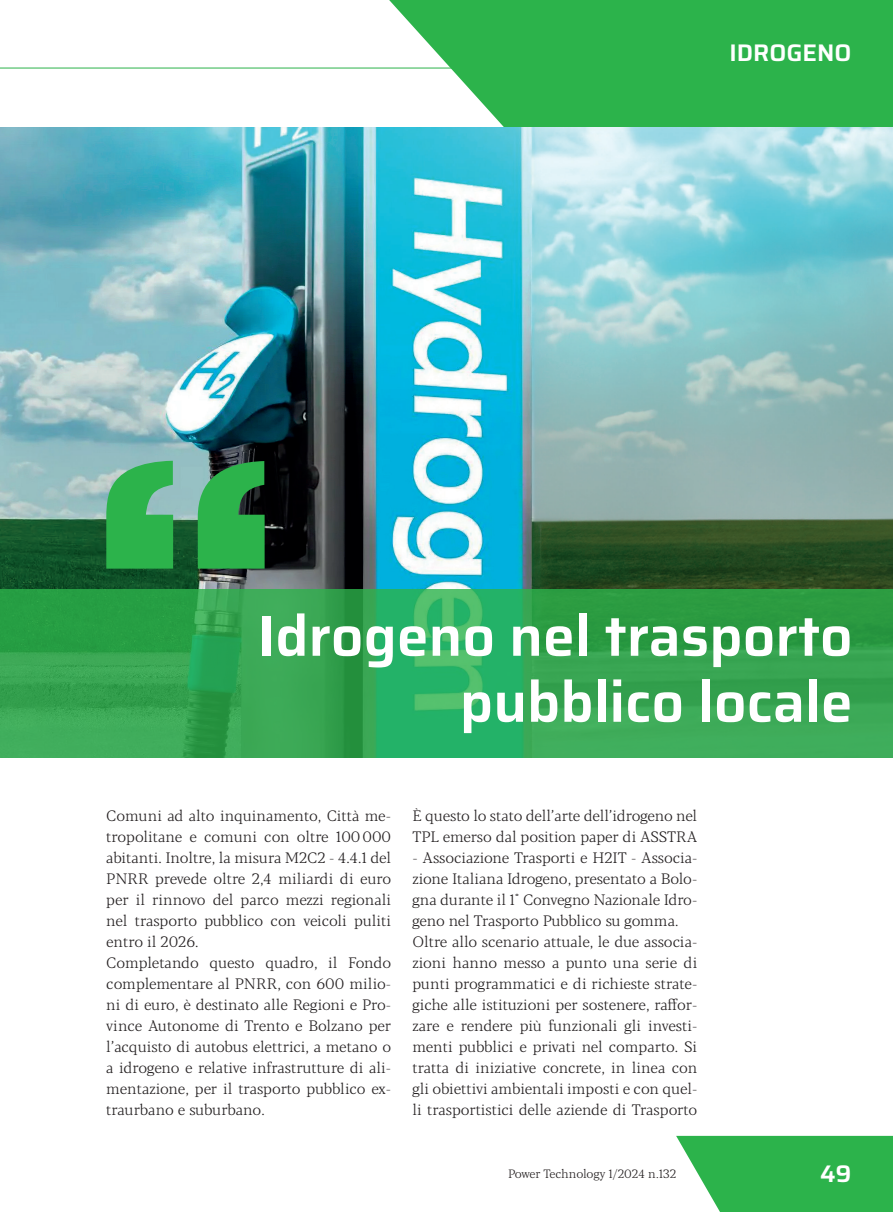
<style>
.page{position:relative;width:893px;height:1212px;background:#fff}
.page>*{position:absolute;margin:0;border:0;box-sizing:border-box;transform-origin:0 0}
.txt{font:600 57px/66px "Saira";color:#fff;text-align:right}
.t1{font:600 24px "Saira";color:#fff}
.txt-2{font:300 15px/21px "Blacker Pro Text";letter-spacing:-.005em;color:#231f20;text-align:justify}
.t2{font:300 12px "Blacker Pro Text";letter-spacing:-.01em;color:#231f20}
</style>
<div class="page">
<svg style="left:676px;top:1136px;width:217px;height:76px;background:#41ba5d"></svg>
<hr style="left:0;top:68px;width:483px;height:1px;background:#2cb34b">
<svg style="left:370px;top:0;width:523px;height:128px;background:#4bbe66"></svg>
<img style="left:0;top:128px;width:893px;height:462px">
<svg style="left:0;top:590px;width:893px;height:168px;background:#32a652"></svg>
<svg style="left:106px;top:461px;width:159px;height:108px;background:#3ca55b"></svg>
<h2 class="t1" style="left:729px;top:34px;width:123px">IDROGENO</h2>
<p class="txt" style="left:258px;top:601px;width:596px">Idrogeno nel trasporto pubblico locale</p>
<p class="txt-2" style="left:106px;top:805px;width:286px">Comuni ad alto inquinamento, Città me&shy;tropolitane e comuni con oltre 100000 abitanti. Inoltre, la misura M2C2 - 4.4.1 del PNRR prevede oltre 2,4 miliardi di euro per il rinnovo del parco mezzi regionali nel trasporto pubblico con veicoli puliti entro il 2026.</p>
<p class="txt-2" style="left:106px;top:952px;width:286px">Completando questo quadro, il Fondo complementare al PNRR, con 600 milio&shy;ni di euro, è destinato alle Regioni e Pro&shy;vince Autonome di Trento e Bolzano per l’acquisto di autobus elettrici, a metano o a idrogeno e relative infrastrutture di ali&shy;mentazione, per il trasporto pubblico ex&shy;traurbano e suburbano.</p>
<p class="txt-2" style="left:412px;top:805px;width:286px">È questo lo stato dell’arte dell’idrogeno nel<br>TPL emerso dal position paper di ASSTRA</p>
<p class="txt-2" style="left:412px;top:847px;width:286px">- Associazione Trasporti e H2IT - Associa&shy;zione Italiana Idrogeno, presentato a Bolo&shy;gna durante il 1° Convegno Nazionale Idro&shy;geno nel Trasporto Pubblico su gomma.</p>
<p class="txt-2" style="left:412px;top:931px;width:286px">Oltre allo scenario attuale, le due associa&shy;zioni hanno messo a punto una serie di punti programmatici e di richieste strate&shy;giche alle istituzioni per sostenere, raffor&shy;zare e rendere più funzionali gli investi&shy;menti pubblici e privati nel comparto. Si tratta di iniziative concrete, in linea con gli obiettivi ambientali imposti e con quel&shy;li trasportistici delle aziende di Trasporto</p>
<p class="t2" style="left:508px;top:1166px;width:170px">Power Technology 1/2024 n.132</p>
<h2 class="t1" style="left:820px;top:1154px;width:33px">49</h2>
</div>
